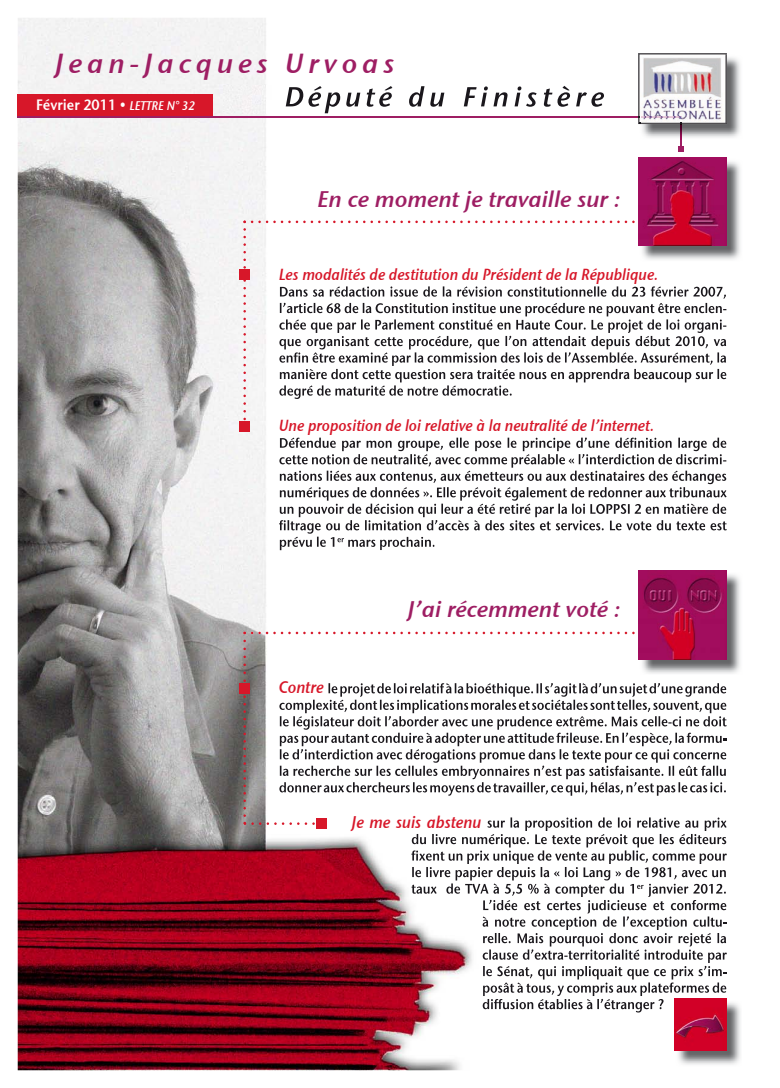
<style>
.page{position:relative;width:780px;height:1088px;background:#fff}
.page>*{position:absolute;margin:0;border:0;box-sizing:border-box;transform-origin:0 0}
.t1{font:27.5px "Stone Sans Sem ITCTT Semi Ita";letter-spacing:.18em;color:#9e1e63}
.t2{font:22.5px "Stone Sans Sem ITCTT Semi Ita";color:#9e1e63}
.t3{font:16.88px "Stone Sans Sem ITCTT Semi Ita";color:#d71729;scale:.9 1}
.t4{font:16px "Stone Sans Sem ITCTT Semi Ita";color:#d71729;scale:.9 1}
.t5{font:15px "Stone Sans Sem ITCTT Semi";color:#fff;scale:.9 1}
.s1{font-family:"Stone Sans Sem ITCTT Semi Ita";font-size:12.5px}
</style>
<div class="page">
<img style="left:18px;top:18px;width:709px;height:1052px">
<img style="left:702px;top:286px;width:24px;height:13px">
<img style="left:702px;top:303px;width:24px;height:13px">
<img style="left:702px;top:319px;width:24px;height:14px">
<img style="left:702px;top:336px;width:24px;height:13px">
<img style="left:702px;top:352px;width:24px;height:14px">
<img style="left:702px;top:369px;width:24px;height:13px">
<img style="left:280px;top:437px;width:446px;height:14px">
<img style="left:279px;top:454px;width:295px;height:14px">
<img style="left:578px;top:454px;width:148px;height:10px">
<img style="left:280px;top:471px;width:446px;height:13px">
<img style="left:280px;top:487px;width:139px;height:14px">
<img style="left:423px;top:487px;width:303px;height:14px">
<img style="left:280px;top:504px;width:446px;height:13px">
<img style="left:279px;top:520px;width:447px;height:14px">
<img style="left:280px;top:537px;width:54px;height:13px">
<img style="left:344px;top:537px;width:90px;height:13px">
<svg style="left:337px;top:538px;width:8px;height:4px"></svg>
<img style="left:702px;top:683px;width:24px;height:14px">
<img style="left:702px;top:700px;width:24px;height:13px">
<img style="left:702px;top:716px;width:24px;height:14px">
<img style="left:702px;top:732px;width:19px;height:14px">
<img style="left:702px;top:749px;width:24px;height:14px">
<img style="left:702px;top:765px;width:24px;height:14px">
<img style="left:702px;top:782px;width:23px;height:14px">
<img style="left:487px;top:817px;width:239px;height:14px">
<img style="left:412px;top:834px;width:314px;height:13px">
<img style="left:411px;top:850px;width:316px;height:14px">
<img style="left:412px;top:867px;width:147px;height:13px">
<img style="left:565px;top:867px;width:45px;height:13px">
<img style="left:615px;top:867px;width:111px;height:12px">
<img style="left:411px;top:883px;width:223px;height:14px">
<img style="left:643px;top:883px;width:83px;height:14px">
<svg style="left:637px;top:885px;width:7px;height:4px"></svg>
<img style="left:483px;top:900px;width:243px;height:13px">
<img style="left:482px;top:916px;width:239px;height:14px">
<img style="left:483px;top:933px;width:243px;height:13px">
<img style="left:482px;top:949px;width:245px;height:14px">
<img style="left:483px;top:966px;width:238px;height:13px">
<img style="left:483px;top:982px;width:243px;height:14px">
<img style="left:482px;top:999px;width:172px;height:13px">
<svg style="left:658px;top:999px;width:5px;height:10px"></svg>
<div style="left:240px;top:270px;width:10px;height:10px;background:#d71729"></div>
<div style="left:240px;top:684px;width:10px;height:10px;background:#d71729"></div>
<div style="left:240px;top:422px;width:10px;height:10px;background:#d71729"></div>
<hr style="left:680px;top:116px;width:1px;height:33px;background:#9e1e63">
<svg style="left:678px;top:146px;width:5px;height:5px"></svg>
<img style="left:702px;top:159px;width:38px;height:102px">
<svg style="left:243px;top:221px;width:459px;height:207px"></svg>
<img style="left:638px;top:157px;width:88px;height:89px">
<img style="left:702px;top:572px;width:38px;height:102px">
<img style="left:638px;top:570px;width:88px;height:89px">
<img style="left:676px;top:1000px;width:65px;height:66px">
<img style="left:674px;top:999px;width:52px;height:52px">
<img style="left:223px;top:86px;width:381px;height:27px">
<div style="left:18px;top:94px;width:195px;height:22px;background:#d71729"></div>
<hr style="left:18px;top:116px;width:664px;height:2px;background:#9e1e63">
<img style="left:639px;top:55px;width:101px;height:84px">
<img style="left:638px;top:54px;width:88px;height:62px">
<svg style="left:638px;top:116px;width:2px;height:8px"></svg>
<img style="left:640px;top:55px;width:86px;height:68px">
<svg style="left:680px;top:118px;width:1px;height:21px"></svg>
<svg style="left:243px;top:632px;width:459px;height:196px"></svg>
<div style="left:316px;top:819px;width:10px;height:10px;background:#d71729"></div>
<h1 class="t1" style="left:55px;top:41px;width:341px">Jean-Jacques Urvoas</h1>
<p class="t5" style="left:36px;top:92px;width:178px">Février 2011 • <span class="s1">LETTRE N° 32</span></p>
<h2 class="t2" style="left:317px;top:181px;width:304px">En ce moment je travaille sur :</h2>
<p class="t4" style="left:279px;top:261px;width:423px">Les modalités de destitution du Président de la République.</p>
<p class="t4" style="left:279px;top:413px;width:418px">Une proposition de loi relative à la neutralité de l’internet.</p>
<p class="t3" style="left:279px;top:674px;width:51px">Contre</p>
<h2 class="t2" style="left:407px;top:591px;width:214px">J’ai récemment voté :</h2>
<p class="t3" style="left:351px;top:808px;width:146px">Je me suis abstenu</p>
</div>
